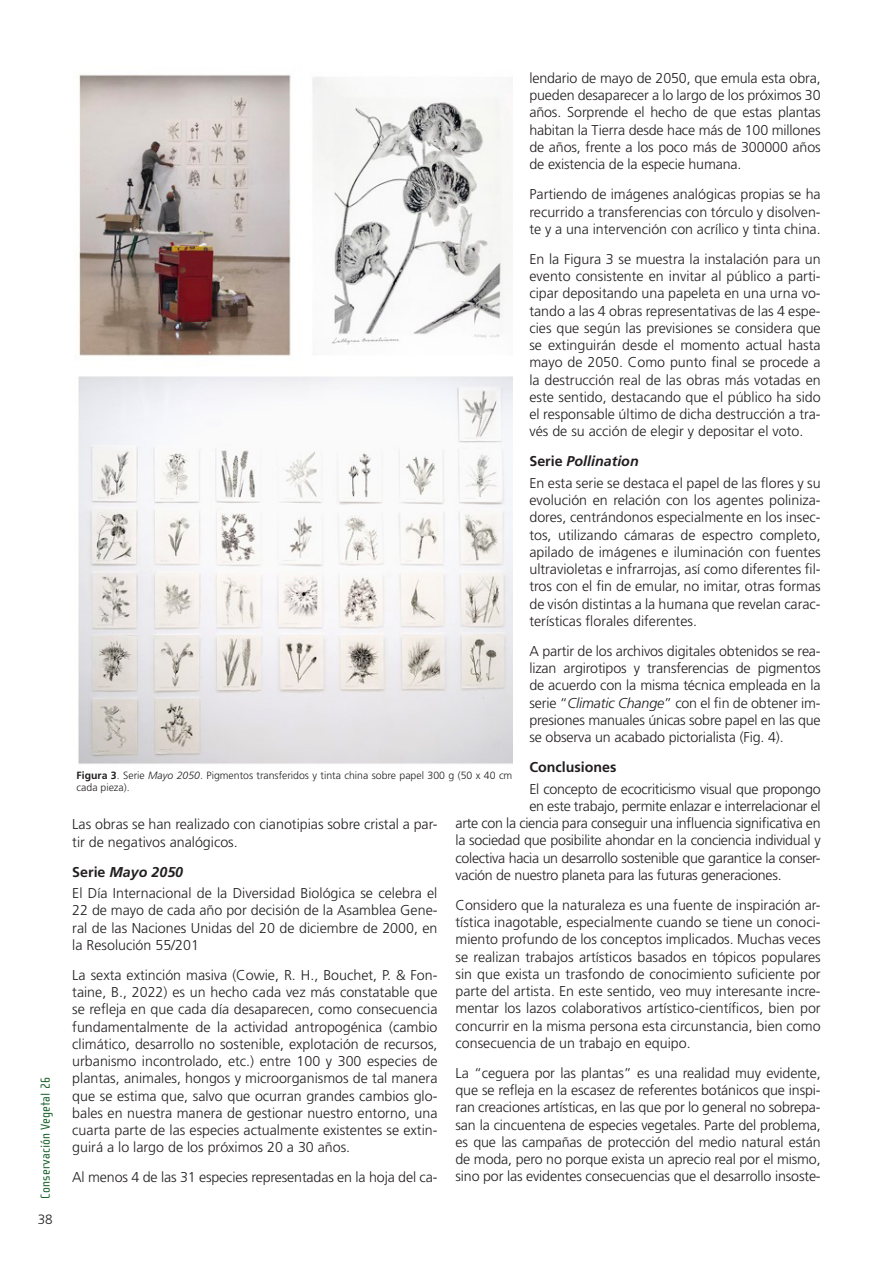
<style>
.page{position:relative;width:893px;height:1263px;background:#fff}
.page>*{position:absolute;margin:0;border:0;box-sizing:border-box;transform-origin:0 0}
.t1{font:300 14.25px/17.2px "Frutiger";letter-spacing:-.01em;color:#231f20;text-align:justify}
.t2{font:italic 700 14.25px "Frutiger";color:#231f20}
.t3{font:700 14.25px "Frutiger";color:#231f20}
.t4{font:13.5px "Cholla Sans";letter-spacing:.01em;color:#176229}
.t5{font:300 13.5px "Frutiger";color:#231f20}
.t6{font:300 10.5px/11.2px "Frutiger";color:#231f20}
.s1{font-style:normal}
.s2{font-style:italic}
.s3{font-weight:700}
</style>
<div class="page">
<img style="left:78px;top:74px;width:434px;height:690px">
<p class="t4" style="left:38px;top:1198px;width:123px;rotate:-90deg">Conservación Vegetal 26</p>
<p class="t5" style="left:38px;top:1212px;width:17px">38</p>
<p class="t1" style="left:529px;top:70px;width:293px">lendario de mayo de 2050, que emula esta obra, pueden desaparecer a lo largo de los próximos 30 años. Sorprende el hecho de que estas plantas habitan la Tierra desde hace más de 100 millones de años, frente a los poco más de 300000 años de existencia de la especie humana.</p>
<p class="t1" style="left:529px;top:186px;width:293px">Partiendo de imágenes analógicas propias se ha recurrido a transferencias con tórculo y disolven&shy;te y a una intervención con acrílico y tinta china.</p>
<p class="t1" style="left:529px;top:250px;width:293px">En la Figura 3 se muestra la instalación para un evento consistente en invitar al público a parti&shy;cipar depositando una papeleta en una urna vo&shy;tando a las 4 obras representativas de las 4 espe&shy;cies que según las previsiones se considera que se extinguirán desde el momento actual hasta mayo de 2050. Como punto final se procede a la destrucción real de las obras más votadas en este sentido, destacando que el público ha sido el responsable último de dicha destrucción a tra&shy;vés de su acción de elegir y depositar el voto.</p>
<p class="t2" style="left:529px;top:453px;width:111px"><span class="s1">Serie</span> Pollination</p>
<p class="t1" style="left:529px;top:474px;width:293px">En esta serie se destaca el papel de las flores y su evolución en relación con los agentes poliniza&shy;dores, centrándonos especialmente en los insec&shy;tos, utilizando cámaras de espectro completo, apilado de imágenes e iluminación con fuentes ultravioletas e infrarrojas, así como diferentes fil&shy;tros con el fin de emular, no imitar, otras formas de visón distintas a la humana que revelan carac&shy;terísticas florales diferentes.</p>
<p class="t1" style="left:529px;top:642px;width:293px">A partir de los archivos digitales obtenidos se rea&shy;lizan argirotipos y transferencias de pigmentos de acuerdo con la misma técnica empleada en la serie “<span class="s2">Climatic Change</span>” con el fin de obtener im&shy;presiones manuales únicas sobre papel en las que se observa un acabado pictorialista (Fig. 4).</p>
<p class="t3" style="left:529px;top:759px;width:89px">Conclusiones</p>
<p class="t1" style="left:529px;top:780px;width:293px">El concepto de ecocriticismo visual que propongo</p>
<p class="t1" style="left:529px;top:797px;width:293px">en este trabajo, permite enlazar e interrelacionar el</p>
<p class="t1" style="left:455px;top:815px;width:367px">arte con la ciencia para conseguir una influencia significativa en</p>
<p class="t1" style="left:455px;top:832px;width:367px">la sociedad que posibilite ahondar en la conciencia individual y</p>
<p class="t1" style="left:455px;top:849px;width:367px">colectiva hacia un desarrollo sostenible que garantice la conser-</p>
<p class="t1" style="left:455px;top:866px;width:328px">vación de nuestro planeta para las futuras generaciones.</p>
<p class="t1" style="left:455px;top:896px;width:367px">Considero que la naturaleza es una fuente de inspiración ar&shy;tística inagotable, especialmente cuando se tiene un conoci&shy;miento profundo de los conceptos implicados. Muchas veces se realizan trabajos artísticos basados en tópicos populares sin que exista un trasfondo de conocimiento suficiente por parte del artista. En este sentido, veo muy interesante incre&shy;mentar los lazos colaborativos artístico-científicos, bien por concurrir en la misma persona esta circunstancia, bien como consecuencia de un trabajo en equipo.</p>
<p class="t1" style="left:455px;top:1064px;width:367px">La “ceguera por las plantas” es una realidad muy evidente, que se refleja en la escasez de referentes botánicos que inspi&shy;ran creaciones artísticas, en las que por lo general no sobrepa&shy;san la cincuentena de especies vegetales. Parte del problema, es que las campañas de protección del medio natural están de moda, pero no porque exista un aprecio real por el mismo, sino por las evidentes consecuencias que el desarrollo insoste-</p>
<p class="t6" style="left:77px;top:770px;width:437px"><span class="s3">Figura 3</span>. Serie <span class="s2">Mayo 2050</span>. Pigmentos transferidos y tinta china sobre papel 300 g (50 x 40 cm cada pieza).</p>
<p class="t1" style="left:72px;top:816px;width:367px">Las obras se han realizado con cianotipias sobre cristal a par&shy;tir de negativos analógicos.</p>
<p class="t2" style="left:72px;top:863px;width:112px"><span class="s1">Serie</span> Mayo 2050</p>
<p class="t1" style="left:72px;top:885px;width:367px">El Día Internacional de la Diversidad Biológica se celebra el 22 de mayo de cada año por decisión de la Asamblea Gene&shy;ral de las Naciones Unidas del 20 de diciembre de 2000, en la Resolución 55/201</p>
<p class="t1" style="left:72px;top:966px;width:367px">La sexta extinción masiva (Cowie, R. H., Bouchet, P. &amp; Fon&shy;taine, B., 2022) es un hecho cada vez más constatable que se refleja en que cada día desaparecen, como consecuencia fundamentalmente de la actividad antropogénica (cambio climático, desarrollo no sostenible, explotación de recursos, urbanismo incontrolado, etc.) entre 100 y 300 especies de plantas, animales, hongos y microorganismos de tal manera que se estima que, salvo que ocurran grandes cambios glo&shy;bales en nuestra manera de gestionar nuestro entorno, una cuarta parte de las especies actualmente existentes se extin&shy;guirá a lo largo de los próximos 20 a 30 años.</p>
<p class="t1" style="left:72px;top:1169px;width:367px">Al menos 4 de las 31 especies representadas en la hoja del ca-</p>
</div>
